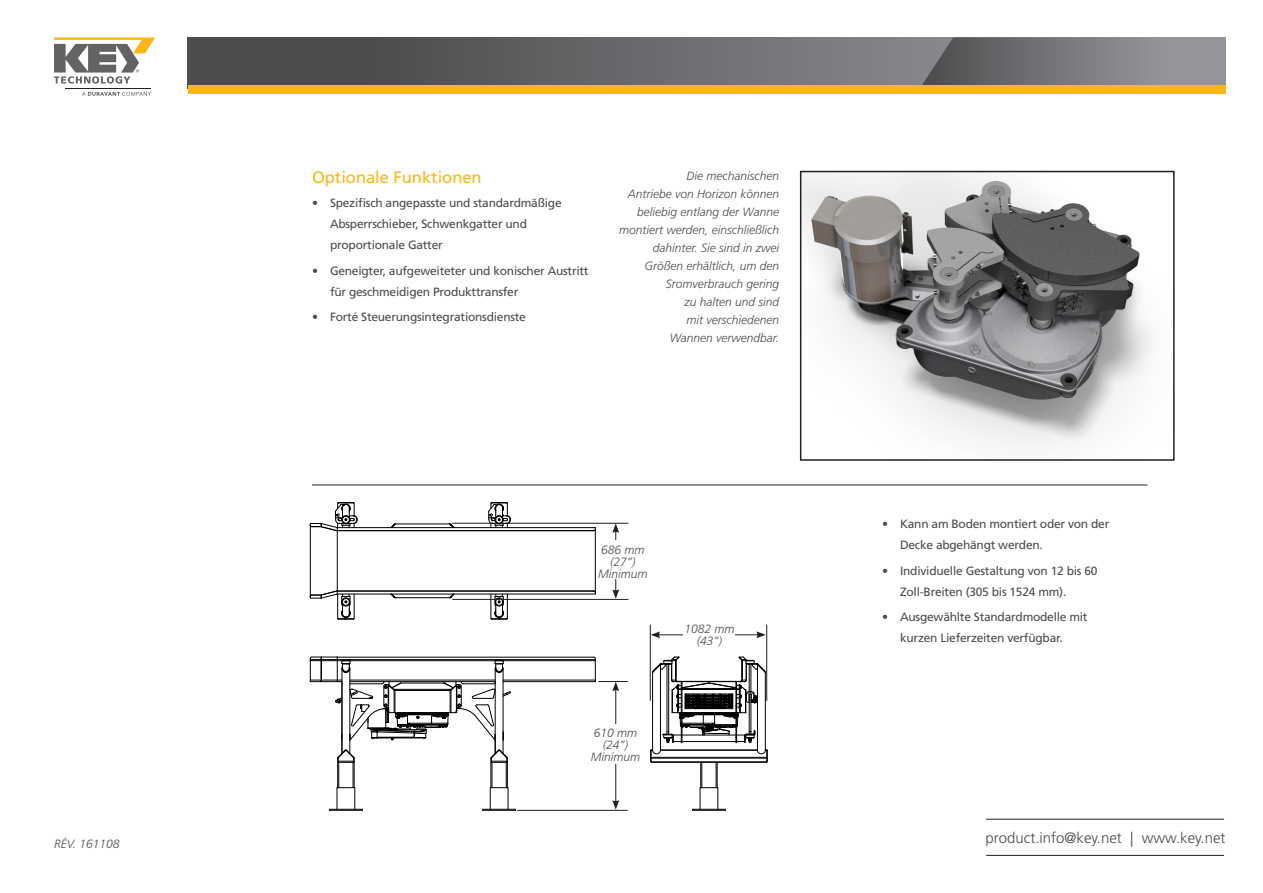
<style>
.page{position:relative;width:1263px;height:893px;background:#fff}
.page>*{position:absolute;margin:0;border:0;box-sizing:border-box;transform-origin:0 0}
.Subhead_1{font:16.5px "Frutiger LT Std";color:#fcb615}
.t1{font:300 15px "Frutiger LT Std";color:#4b4c4d}
.t2{font:12px/21px "Frutiger LT Std";letter-spacing:-.02em;color:#4b4c4d}
.Callouts{font:italic 300 12px/18px "Frutiger LT Std";color:#4b4c4d;text-align:right}
</style>
<div class="page">
<svg style="left:188px;top:37px;width:731px;height:49px;background:#646463"></svg>
<svg style="left:919px;top:37px;width:306px;height:49px;background:#7c7c7c"></svg>
<div style="left:188px;top:86px;width:1037px;height:8px;background:#fcb615"></div>
<hr style="left:986px;top:819px;width:238px;height:1px;background:#231f20">
<hr style="left:986px;top:855px;width:238px;height:1px;background:#231f20">
<svg style="left:54px;top:37px;width:101px;height:47px"></svg>
<svg style="left:82px;top:92px;width:69px;height:4px"></svg>
<hr style="left:66px;top:89px;width:85px;height:1px;background:#231f20">
<img style="left:803px;top:174px;width:349px;height:273px">
<div style="left:800px;top:171px;width:374px;height:290px;border:2px solid #231f20"></div>
<hr style="left:483px;top:810px;width:33px;height:1px;background:#000">
<hr style="left:329px;top:810px;width:33px;height:1px;background:#000">
<hr style="left:337px;top:659px;width:258px;height:1px;background:#000">
<hr style="left:503px;top:681px;width:92px;height:1px;background:#000">
<hr style="left:337px;top:657px;width:257px;height:1px;background:#000">
<svg style="left:593px;top:657px;width:3px;height:25px"></svg>
<hr style="left:502px;top:660px;width:93px;height:1px;background:#000">
<hr style="left:503px;top:680px;width:92px;height:1px;background:#000">
<svg style="left:310px;top:657px;width:206px;height:153px"></svg>
<hr style="left:337px;top:531px;width:1px;height:60px;background:#000">
<hr style="left:310px;top:526px;width:1px;height:70px;background:#000">
<hr style="left:396px;top:597px;width:53px;height:1px;background:#000">
<svg style="left:449px;top:593px;width:6px;height:5px"></svg>
<svg style="left:390px;top:593px;width:6px;height:5px"></svg>
<hr style="left:396px;top:524px;width:53px;height:1px;background:#000">
<svg style="left:449px;top:523px;width:6px;height:4px"></svg>
<svg style="left:390px;top:523px;width:6px;height:4px"></svg>
<svg style="left:491px;top:595px;width:17px;height:25px"></svg>
<svg style="left:488px;top:502px;width:23px;height:25px"></svg>
<hr style="left:337px;top:530px;width:257px;height:1px;background:#000">
<svg style="left:310px;top:502px;width:48px;height:30px"></svg>
<hr style="left:337px;top:591px;width:257px;height:1px;background:#000">
<svg style="left:310px;top:590px;width:45px;height:30px"></svg>
<hr style="left:337px;top:527px;width:258px;height:1px;background:#000">
<hr style="left:337px;top:594px;width:258px;height:1px;background:#000">
<hr style="left:595px;top:530px;width:1px;height:62px;background:#000">
<hr style="left:660px;top:669px;width:1px;height:82px;background:#000">
<hr style="left:652px;top:672px;width:1px;height:79px;background:#000">
<hr style="left:765px;top:672px;width:1px;height:79px;background:#000">
<hr style="left:757px;top:669px;width:1px;height:82px;background:#000">
<hr style="left:692px;top:809px;width:33px;height:1px;background:#000">
<hr style="left:692px;top:810px;width:33px;height:1px;background:#000">
<hr style="left:652px;top:762px;width:49px;height:1px;background:#000">
<hr style="left:717px;top:762px;width:49px;height:1px;background:#000">
<hr style="left:651px;top:757px;width:116px;height:1px;background:#000">
<hr style="left:651px;top:758px;width:116px;height:1px;background:#000">
<hr style="left:651px;top:761px;width:116px;height:1px;background:#000">
<hr style="left:660px;top:750px;width:97px;height:1px;background:#000">
<svg style="left:757px;top:749px;width:11px;height:14px"></svg>
<svg style="left:650px;top:749px;width:11px;height:14px"></svg>
<svg style="left:700px;top:762px;width:19px;height:47px"></svg>
<svg style="left:652px;top:656px;width:114px;height:87px"></svg>
<hr style="left:517px;top:810px;width:111px;height:1px;background:#231f20">
<hr style="left:452px;top:599px;width:176px;height:1px;background:#231f20">
<hr style="left:452px;top:523px;width:176px;height:1px;background:#231f20">
<hr style="left:598px;top:681px;width:30px;height:1px;background:#231f20">
<hr style="left:650px;top:625px;width:1px;height:76px;background:#231f20">
<hr style="left:766px;top:625px;width:1px;height:76px;background:#231f20">
<hr style="left:615px;top:531px;width:1px;height:61px;background:#231f20">
<svg style="left:612px;top:523px;width:7px;height:10px"></svg>
<svg style="left:612px;top:589px;width:7px;height:10px"></svg>
<hr style="left:615px;top:689px;width:1px;height:113px;background:#231f20">
<svg style="left:612px;top:682px;width:7px;height:9px"></svg>
<svg style="left:612px;top:800px;width:7px;height:10px"></svg>
<div style="left:597px;top:541px;width:51px;height:38px;background:#fff"></div>
<div style="left:587px;top:724px;width:57px;height:40px;background:#fff"></div>
<hr style="left:658px;top:634px;width:101px;height:1px;background:#231f20">
<svg style="left:651px;top:631px;width:9px;height:7px"></svg>
<svg style="left:756px;top:631px;width:10px;height:7px"></svg>
<div style="left:683px;top:619px;width:52px;height:30px;background:#fff"></div>
<hr style="left:312px;top:485px;width:835px;height:1px;background:#231f20">
<p class="Callouts" style="left:54px;top:835px;width:67px">RÉV. 161108</p>
<p class="Subhead_1" style="left:312px;top:168px;width:171px">Optionale Funktionen</p>
<p class="t2" style="left:330px;top:193px;width:233px;text-indent:-18px">• Spezifisch angepasste und standardmäßige<br>Absperrschieber, Schwenkgatter und proportionale Gatter</p>
<p class="t2" style="left:330px;top:260px;width:260px;text-indent:-18px">• Geneigter, aufgeweiteter und konischer Austritt für geschmeidigen Produkttransfer</p>
<p class="t2" style="left:312px;top:307px;width:215px">• Forté Steuerungsintegrationsdienste</p>
<p class="Callouts" style="left:619px;top:167px;width:162px">Die mechanischen<br>Antriebe von Horizon können beliebig entlang der Wanne montiert werden, einschließlich dahinter. Sie sind in zwei<br>Größen erhältlich, um den<br>Sromverbrauch gering<br>zu halten und sind<br>mit verschiedenen<br>Wannen verwendbar.</p>
<p class="Callouts" style="left:601px;top:541px;width:45px">686 mm</p>
<p class="Callouts" style="left:610px;top:553px;width:27px">(27”)</p>
<p class="Callouts" style="left:598px;top:565px;width:51px">Minimum</p>
<p class="Callouts" style="left:684px;top:620px;width:52px">1082 mm</p>
<p class="Callouts" style="left:697px;top:632px;width:27px">(43”)</p>
<p class="Callouts" style="left:594px;top:724px;width:45px">610 mm</p>
<p class="Callouts" style="left:603px;top:736px;width:27px">(24”)</p>
<p class="Callouts" style="left:591px;top:748px;width:51px">Minimum</p>
<p class="t2" style="left:900px;top:514px;width:211px;text-indent:-18px">• Kann am Boden montiert oder von der<br>Decke abgehängt werden.</p>
<p class="t2" style="left:900px;top:560px;width:199px;text-indent:-18px">• Individuelle Gestaltung von 12 bis 60<br>Zoll-Breiten (305 bis 1524 mm).</p>
<p class="t2" style="left:882px;top:607px;width:207px;text-align:center">• Ausgewählte Standardmodelle mit kurzen Lieferzeiten verfügbar.</p>
<p class="t1" style="left:986px;top:829px;width:241px">product.info@key.net | www.key.net</p>
</div>
